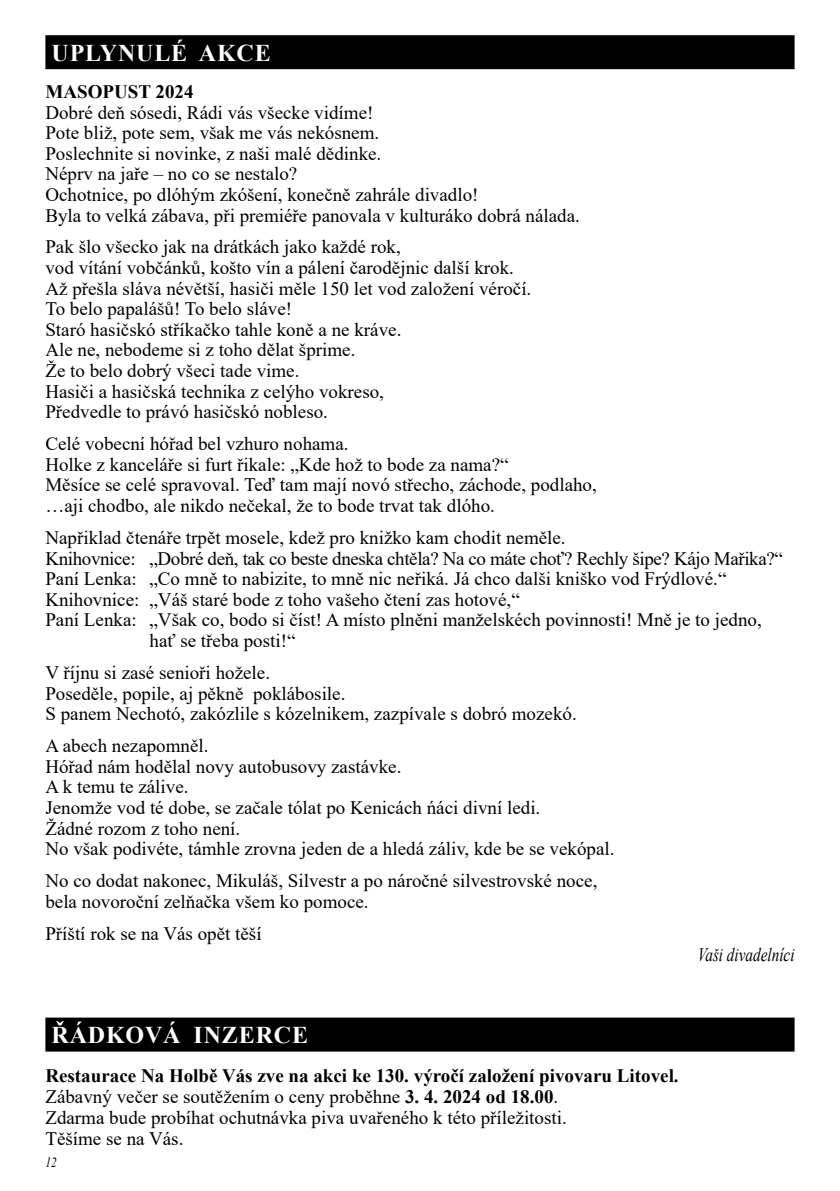
<style>
.page{position:relative;width:840px;height:1191px;background:#fff}
.page>*{position:absolute;margin:0;border:0;box-sizing:border-box;transform-origin:0 0}
.t1{font:700 24px "Times New Roman";color:#fff}
.t2{font:19px/20.6px "Times New Roman";color:#000}
.t3{font:19px "Times New Roman";letter-spacing:-.02em;color:#000}
.t4{font:italic 19px "Times New Roman";color:#000;scale:.8 1}
.t5{font:700 19px "Times New Roman";color:#000}
.t6{font:italic 14px "Times New Roman";color:#000;scale:.8 1}
.s1{font-weight:700}
</style>
<div class="page">
<div style="left:45px;top:35px;width:749px;height:34px;background:#000"></div>
<div style="left:45px;top:1017px;width:749px;height:34px;background:#000"></div>
<p class="t1" style="left:51px;top:35px;width:36px">Uplynulé</p>
<p class="t1" style="left:199px;top:35px;width:19px">akce</p>
<p class="t5" style="left:45px;top:78px;width:149px">MASOPUST 2024</p>
<p class="t2" style="left:45px;top:101px;width:535px">Dobré deň sósedi, Rádi vás všecke vidíme!<br>Pote bliž, pote sem, však me vás nekósnem.<br>Poslechnite si novinke, z naši malé dědinke.<br>Néprv na jaře – no co se nestalo?<br>Ochotnice, po dlóhým zkóšení, konečně zahrále divadlo!<br>Byla to velká zábava, při premiéře panovala v kulturáko dobrá nálada.</p>
<p class="t2" style="left:45px;top:236px;width:487px">Pak šlo všecko jak na drátkách jako každé rok,<br>vod vítání vobčánků, košto vín a pálení čarodějnic další krok.<br>Až přešla sláva névětší, hasiči měle 150 let vod založení véročí.<br>To belo papalášů! To belo sláve!<br>Staró hasičskó stříkačko tahle koně a ne kráve.<br>Ale ne, nebodeme si z toho dělat šprime.<br>Že to belo dobrý všeci tade vime.<br>Hasiči a hasičská technika z celýho vokreso,<br>Předvedle to právó hasičskó nobleso.</p>
<p class="t2" style="left:45px;top:433px;width:552px">Celé vobecní hóřad bel vzhuro nohama.<br>Holke z kanceláře si furt řikale: „Kde hož to bode za nama?“<br>Měsíce se celé spravoval. Teď tam mají novó střecho, záchode, podlaho, …aji chodbo, ale nikdo nečekal, že to bode trvat tak dlóho.</p>
<p class="t2" style="left:45px;top:527px;width:521px">Napřiklad čtenáře trpět mosele, kdež pro knižko kam chodit neměle.</p>
<p class="t3" style="left:45px;top:545px;width:738px">Knihovnice: „Dobré deň, tak co beste dneska chtěla? Na co máte choť? Rechly šipe? Kájo Mařika?“</p>
<p class="t2" style="left:45px;top:568px;width:682px">Paní Lenka: „Co mně to nabizite, to mně nic neřiká. Já chco dalši kniško vod Frýdlové.“</p>
<p class="t2" style="left:45px;top:588px;width:475px">Knihovnice: „Váš staré bode z toho vašeho čtení zas hotové,“</p>
<p class="t2" style="left:45px;top:609px;width:717px">Paní Lenka: „Však co, bodo si číst! A místo plněni manželskéch povinnosti! Mně je to jedno,</p>
<p class="t2" style="left:149px;top:630px;width:147px">hať se třeba posti!“</p>
<p class="t2" style="left:45px;top:661px;width:532px">V říjnu si zasé senioři hožele.<br>Poseděle, popile, aj pěkně poklábosile.<br>S panem Nechotó, zakózlile s kózelnikem, zazpívale s dobró mozekó.</p>
<p class="t2" style="left:45px;top:735px;width:570px">A abech nezapomněl.<br>Hóřad nám hodělal novy autobusovy zastávke.<br>A k temu te zálive.<br>Jenomže vod té dobe, se začale tólat po Kenicách ńáci divní ledi.<br>Žádné rozom z toho není.<br>No však podivéte, támhle zrovna jeden de a hledá záliv, kde be se vekópal.</p>
<p class="t2" style="left:45px;top:870px;width:553px">No co dodat nakonec, Mikuláš, Silvestr a po náročné silvestrovské noce, bela novoroční zelňačka všem ko pomoce.</p>
<p class="t2" style="left:45px;top:922px;width:218px">Příští rok se na Vás opět těší</p>
<p class="t4" style="left:697px;top:941px;width:122px">Vaši divadelníci</p>
<p class="t1" style="left:51px;top:1017px;width:38px">Řádková</p>
<p class="t1" style="left:193px;top:1017px;width:18px">inzerce</p>
<p class="t2" style="left:45px;top:1064px;width:634px"><span class="s1">Restaurace Na Holbě Vás zve na akci ke 130. výročí založení pivovaru Litovel.<br></span>Zábavný večer se soutěžením o ceny proběhne <span class="s1">3. 4. 2024 od 18.00</span>.<br>Zdarma bude probíhat ochutnávka piva uvařeného k této příležitosti.<br>Těšíme se na Vás.</p>
<p class="t6" style="left:45px;top:1152px;width:15px">12</p>
</div>
